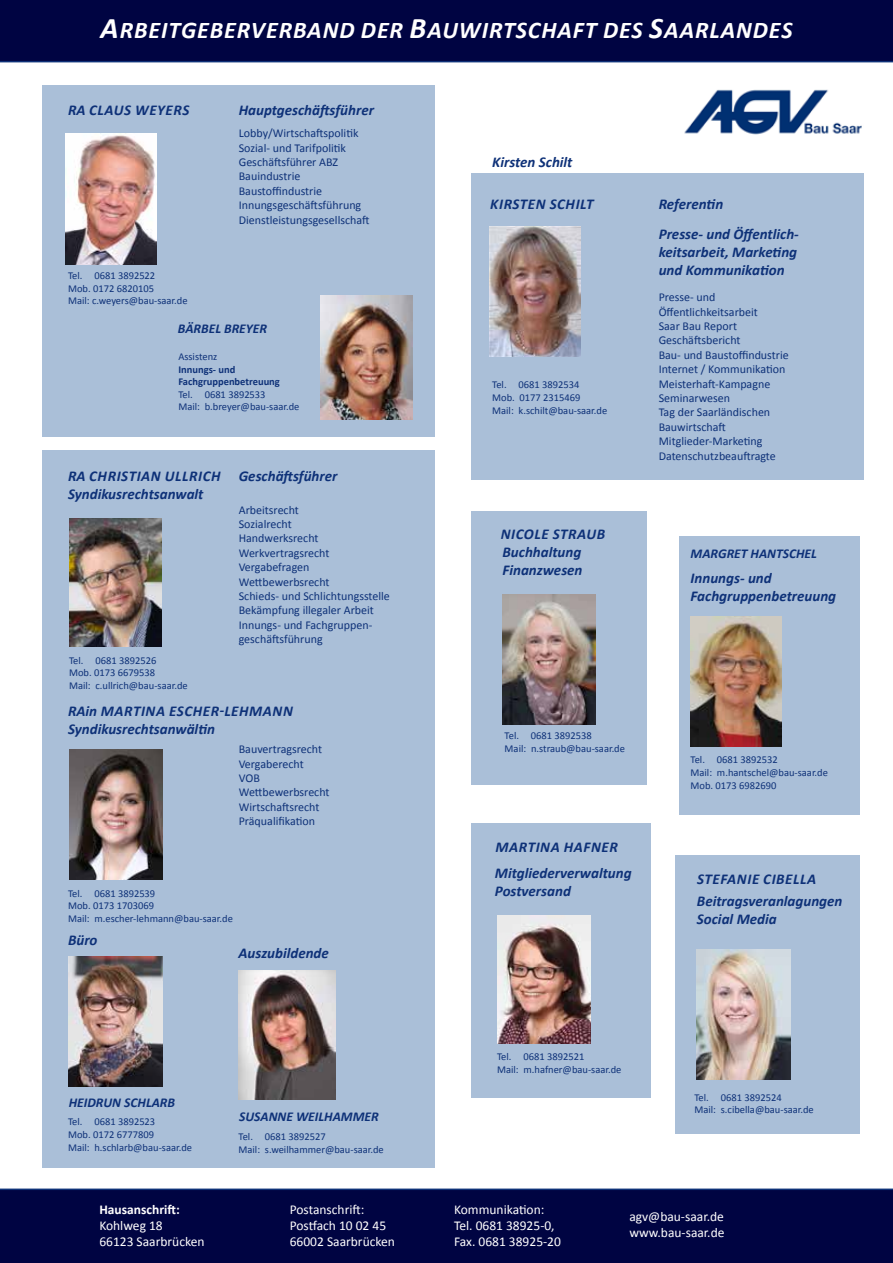
<style>
.page{position:relative;width:893px;height:1263px;background:#fff}
.page>*{position:absolute;margin:0;border:0;box-sizing:border-box;transform-origin:0 0}
.t1{font:italic 700 24px "Calibri";letter-spacing:.04em;color:#fff}
.t2{font:italic 700 15px/18px "Calibri";color:#0e3178}
.t3{font:italic 700 15px "Calibri";letter-spacing:.04em;color:#0e3178}
.t4{font:13.5px/16.2px "Calibri";color:#fff}
.t5{font:italic 700 13.5px "Calibri";color:#0e3178}
.t6{font:700 13.5px "Calibri";color:#fff}
.t7{font:12px/14.4px "Calibri";color:#0e3178}
.t8{font:10.5px/12.6px "Calibri";color:#0e3178}
.t9{font:700 10.5px/12.6px "Calibri";color:#0e3178}
.s1{font-size:30px}
</style>
<div class="page">
<div style="left:0;top:0;width:893px;height:62px;background:#000442"></div>
<div style="left:43px;top:85px;width:392px;height:352px;background:#aabfd8"></div>
<img style="left:66px;top:134px;width:90px;height:130px">
<div style="left:679px;top:536px;width:181px;height:278px;background:#aabfd8"></div>
<div style="left:43px;top:450px;width:392px;height:717px;background:#aabfd8"></div>
<img style="left:69px;top:519px;width:93px;height:127px">
<div style="left:471px;top:173px;width:392px;height:306px;background:#aabfd8"></div>
<img style="left:490px;top:226px;width:90px;height:130px">
<div style="left:471px;top:511px;width:175px;height:274px;background:#aabfd8"></div>
<img style="left:502px;top:594px;width:94px;height:130px">
<img style="left:684px;top:89px;width:178px;height:46px">
<img style="left:321px;top:295px;width:91px;height:124px">
<div style="left:472px;top:823px;width:179px;height:274px;background:#aabfd8"></div>
<img style="left:497px;top:915px;width:93px;height:128px">
<div style="left:0;top:1188px;width:893px;height:75px;background:#000442"></div>
<div style="left:675px;top:855px;width:185px;height:278px;background:#aabfd8"></div>
<img style="left:697px;top:950px;width:93px;height:130px">
<img style="left:69px;top:749px;width:93px;height:130px">
<img style="left:691px;top:616px;width:90px;height:130px">
<img style="left:68px;top:957px;width:94px;height:130px">
<img style="left:239px;top:970px;width:96px;height:129px">
<div style="left:290px;top:1204px;width:131px;height:53px;background:#000442"></div>
<div style="left:454px;top:1204px;width:157px;height:53px;background:#000442"></div>
<h1 class="t1" style="left:101px;top:13px;width:693px"><span class="s1">A</span>rbeitgeberverband der <span class="s1">B</span>auwirtschaft des <span class="s1">S</span>aa rlandes</h1>
<p class="t3" style="left:68px;top:100px;width:123px">RA Claus Weyers</p>
<p class="t2" style="left:239px;top:101px;width:137px">Hauptgeschäftsführer</p>
<p class="t7" style="left:239px;top:126px;width:132px">Lobby/Wirtschaftspolitik<br>Sozial- und Tarifpolitik<br>Geschäftsführer ABZ<br>Bauindustrie<br>Baustoffindustrie<br>Innungsgeschäftsführung<br>Dienstleistungsgesellschaft</p>
<p class="t8" style="left:68px;top:269px;width:121px">Tel. 0681 3892522<br>Mob. 0172 6820105<br>Mail: c.weyers@bau-saar.de</p>
<p class="t5" style="left:178px;top:319px;width:24px">BÄRBEL</p>
<p class="t5" style="left:224px;top:319px;width:9px">BREYER</p>
<p class="t8" style="left:178px;top:350px;width:40px">Assistenz</p>
<p class="t9" style="left:178px;top:362px;width:103px">Innungs- und<br>Fachgruppenbetreuung</p>
<p class="t8" style="left:178px;top:388px;width:123px">Tel. 0681 3892533<br>Mail: b.breyer@bau-saar.de</p>
<p class="t2" style="left:68px;top:467px;width:154px">RA Christian Ullrich<br>Syndikusrechtsanwalt</p>
<p class="t8" style="left:69px;top:654px;width:120px">Tel. 0681 3892526<br>Mob. 0173 6679538<br>Mail: c.ullrich@bau-saar.de</p>
<p class="t2" style="left:239px;top:467px;width:100px">Geschäftsführer</p>
<p class="t7" style="left:239px;top:502px;width:153px">Arbeitsrecht<br>Sozialrecht<br>Handwerksrecht<br>Werkvertragsrecht<br>Vergabefragen<br>Wettbewerbsrecht<br>Schieds- und Schlichtungsstelle<br>Bekämpfung illegaler Arbeit<br>Innungs- und Fachgruppen&shy;geschäftsführung</p>
<p class="t2" style="left:492px;top:153px;width:82px">Kirsten Schilt</p>
<p class="t3" style="left:490px;top:194px;width:105px">Kirsten Schilt</p>
<p class="t2" style="left:659px;top:195px;width:66px">Referentin</p>
<p class="t8" style="left:492px;top:378px;width:117px">Tel. 0681 3892534<br>Mob. 0177 2315469<br>Mail: k.schilt@bau-saar.de</p>
<p class="t2" style="left:501px;top:524px;width:106px">Nicole Straub<br>Buchhaltung<br>Finanzwesen</p>
<p class="t2" style="left:659px;top:224px;width:142px;text-align:justify">Presse- und Öffentlich&shy;keitsarbeit, Marketing und Kommunikation</p>
<p class="t7" style="left:659px;top:290px;width:132px">Presse- und<br>Öffentlichkeitsarbeit<br>Saar Bau Report<br>Geschäftsbericht<br>Bau- und Baustoffindustrie<br>Internet / Kommunikation<br>Meisterhaft-Kampagne<br>Seminarwesen<br>Tag der Saarländischen<br>Bauwirtschaft<br>Mitglieder-Marketing<br>Datenschutzbeauftragte</p>
<p class="t5" style="left:691px;top:544px;width:29px">MARGRET</p>
<p class="t5" style="left:751px;top:544px;width:25px">HANTSCHEL</p>
<p class="t2" style="left:691px;top:568px;width:147px">Innungs- und<br>Fachgruppenbetreuung</p>
<p class="t3" style="left:68px;top:700px;width:119px">RAin Mar tina Escher</p>
<p class="t2" style="left:219px;top:701px;width:24px">-Lehm</p>
<p class="t2" style="left:263px;top:701px;width:31px">ann</p>
<p class="t2" style="left:68px;top:719px;width:148px">Syndikusrechtsanwältin</p>
<p class="t8" style="left:505px;top:729px;width:122px">Tel. 0681 3892538<br>Mail: n.straub@bau-saar.de</p>
<p class="t7" style="left:239px;top:742px;width:92px">Bauvertragsrecht<br>Vergaberecht<br>VOB<br>Wettbewerbsrecht<br>Wirtschaftsrecht<br>Präqualifikation</p>
<p class="t8" style="left:691px;top:753px;width:139px">Tel. 0681 3892532<br>Mail: m.hantschel@bau-saar.de<br>Mob. 0173 6982690</p>
<p class="t8" style="left:68px;top:887px;width:166px">Tel. 0681 3892539<br>Mob. 0173 1703069<br>Mail: m.escher-lehmann@bau-saar.de</p>
<p class="t2" style="left:68px;top:930px;width:31px">Büro</p>
<p class="t2" style="left:239px;top:944px;width:92px">Auszubildende</p>
<p class="t5" style="left:69px;top:1092px;width:9px">HEIDRUN</p>
<p class="t5" style="left:124px;top:1092px;width:8px">SCHL</p>
<p class="t5" style="left:152px;top:1092px;width:17px">ARB</p>
<p class="t8" style="left:68px;top:1115px;width:126px">Tel. 0681 3892523<br>Mob. 0172 6777809<br>Mail: h.schlarb@bau-saar.de</p>
<p class="t5" style="left:239px;top:1107px;width:39px">SUSANNE</p>
<p class="t5" style="left:296px;top:1107px;width:9px">WEILH</p>
<p class="t5" style="left:333px;top:1107px;width:40px">AMMER</p>
<p class="t8" style="left:239px;top:1130px;width:147px">Tel. 0681 3892527<br>Mail: s.weilhammer@bau-saar.de</p>
<p class="t3" style="left:496px;top:837px;width:124px">Martina Ha fner</p>
<p class="t2" style="left:495px;top:863px;width:138px">Mitgliederverwaltung<br>Postversand</p>
<p class="t2" style="left:697px;top:856px;width:147px;line-height:29.8px">Stefanie Cibella<br>Beitragsveranlagungen</p>
<p class="t2" style="left:697px;top:910px;width:81px">Social Media</p>
<p class="t3" style="left:697px;top:868px;width:120px">Stefanie Cibella</p>
<p class="t8" style="left:497px;top:1050px;width:126px">Tel. 0681 3892521<br>Mail: m.hafner@bau-saar.de</p>
<p class="t8" style="left:694px;top:1091px;width:121px">Tel. 0681 3892524<br>Mail: s.cibella@bau-saar.de</p>
<p class="t6" style="left:99px;top:1200px;width:82px">Hausanschrift:</p>
<p class="t4" style="left:99px;top:1217px;width:107px">Kohlweg 18<br>66123 Saarbrücken</p>
<p class="t4" style="left:629px;top:1208px;width:97px">agv@bau-saar.de www.bau-saar.de</p>
<p class="t4" style="left:290px;top:1201px;width:107px">Postanschrift:<br>Postfach 10 02 45<br>66002 Saarbrücken</p>
<p class="t4" style="left:454px;top:1201px;width:108px">Kommunikation:<br>Tel. 0681 38925-0,<br>Fax. 0681 38925-20</p>
</div>
